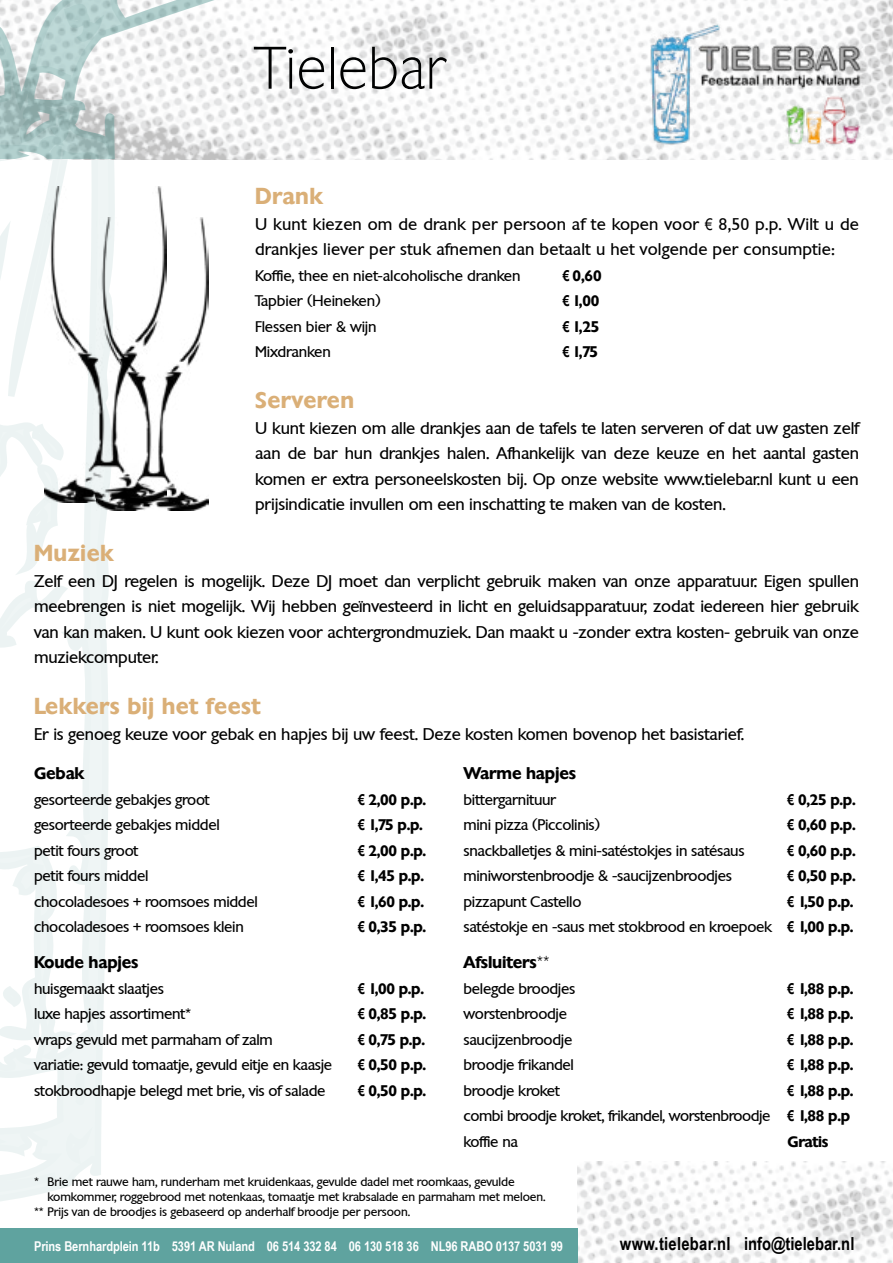
<style>
.page{position:relative;width:893px;height:1263px;background:#fff}
.page>*{position:absolute;margin:0;border:0;box-sizing:border-box;transform-origin:0 0}
.t1{font:200 58.05px "Chantilly";color:#000101}
.t2{font:600 22.5px "Chantilly";letter-spacing:.02em;color:#daaf77}
.t3{font:700 18px "Arial Narrow";color:#000}
.t4{font:16.5px/25.5px "Chantilly";letter-spacing:-.01em;color:#000;text-align:justify}
.t5{font:16.5px/25.5px "Chantilly";letter-spacing:.01em;color:#000}
.t6{font:600 16.5px "Chantilly";letter-spacing:-.01em;color:#000}
.t7{font:15px/25.5px "Chantilly";letter-spacing:-.02em;color:#000;text-align:right}
.t8{font:600 15px "Chantilly";letter-spacing:-.02em;color:#000}
.t9{font:700 13.5px "Arial Narrow";letter-spacing:-.005em;color:#fff}
.t10{font:12px "Chantilly";letter-spacing:-.01em;color:#000}
.s1{font-family:"Arial Narrow"}
.s2{font-family:"Arial Narrow";font-weight:700}
.s3{font-weight:600}
.s4{font-weight:200}
</style>
<div class="page">
<img style="left:577px;top:1162px;width:316px;height:101px">
<div style="left:0;top:1229px;width:577px;height:34px;background:#5fa39f"></div>
<svg style="left:0;top:159px;width:447px;height:1042px"></svg>
<svg style="left:0;top:220px;width:11px;height:93px"></svg>
<svg style="left:0;top:421px;width:68px;height:474px"></svg>
<svg style="left:65px;top:1127px;width:28px;height:37px"></svg>
<img style="left:448px;top:0;width:445px;height:159px">
<svg style="left:0;top:0;width:448px;height:159px"></svg>
<svg style="left:37px;top:113px;width:33px;height:40px"></svg>
<img style="left:44px;top:187px;width:122px;height:316px">
<img style="left:96px;top:218px;width:113px;height:292px">
<img style="left:639px;top:18px;width:233px;height:132px">
<h1 class="t1" style="left:255px;top:33px;width:192px">Tielebar</h1>
<h2 class="t2" style="left:255px;top:181px;width:69px">Drank</h2>
<p class="t5" style="left:255px;top:211px;width:605px">U kunt kiezen om de drank per persoon af te kopen voor <span class="s1">€</span> 8,50 p.p. Wilt u de drankjes liever per stuk afnemen dan betaalt u het volgende per consumptie:</p>
<p class="t7" style="left:255px;top:262px;width:267px">Koffie, thee en niet-alcoholische dranken</p>
<p class="t8" style="left:563px;top:265px;width:40px"><span class="s2">€</span> 0,60</p>
<p class="t7" style="left:255px;top:288px;width:127px">Tapbier (Heineken)</p>
<p class="t8" style="left:563px;top:291px;width:38px"><span class="s2">€</span> 1,00</p>
<p class="t7" style="left:255px;top:313px;width:123px">Flessen bier &amp; wijn</p>
<p class="t8" style="left:563px;top:316px;width:38px"><span class="s2">€</span> 1,25</p>
<p class="t7" style="left:255px;top:339px;width:77px">Mixdranken</p>
<p class="t8" style="left:563px;top:342px;width:37px"><span class="s2">€</span> 1,75</p>
<h2 class="t2" style="left:255px;top:385px;width:101px">Serveren</h2>
<p class="t4" style="left:255px;top:415px;width:605px">U kunt kiezen om alle drankjes aan de tafels te laten serveren of dat uw gasten zelf aan de bar hun drankjes halen. Afhankelijk van deze keuze en het aantal gasten komen er extra personeelskosten bij. Op onze website www.tielebar.nl kunt u een prijsindicatie invullen om een inschatting te maken van de kosten.</p>
<h2 class="t2" style="left:34px;top:538px;width:81px">Muziek</h2>
<p class="t4" style="left:34px;top:568px;width:826px">Zelf een DJ regelen is mogelijk. Deze DJ moet dan verplicht gebruik maken van onze apparatuur. Eigen spullen meebrengen is niet mogelijk. Wij hebben geïnvesteerd in licht en geluidsapparatuur, zodat iedereen hier gebruik van kan maken. U kunt ook kiezen voor achtergrondmuziek. Dan maakt u -zonder extra kosten- gebruik van onze muziekcomputer.</p>
<h2 class="t2" style="left:34px;top:691px;width:228px">Lekkers bij het feest</h2>
<p class="t4" style="left:34px;top:721px;width:712px">Er is genoeg keuze voor gebak en hapjes bij uw feest. Deze kosten komen bovenop het basistarief.</p>
<p class="t6" style="left:34px;top:762px;width:52px">Gebak</p>
<p class="t7" style="left:34px;top:786px;width:177px">gesorteerde gebakjes groot</p>
<p class="t8" style="left:358px;top:789px;width:70px"><span class="s2">€</span> 2,00 p.p.</p>
<p class="t7" style="left:34px;top:812px;width:187px">gesorteerde gebakjes middel</p>
<p class="t8" style="left:358px;top:815px;width:66px"><span class="s2">€</span> 1,75 p.p.</p>
<p class="t7" style="left:34px;top:837px;width:106px">petit fours groot</p>
<p class="t8" style="left:358px;top:840px;width:70px"><span class="s2">€</span> 2,00 p.p.</p>
<p class="t7" style="left:34px;top:863px;width:116px">petit fours middel</p>
<p class="t8" style="left:358px;top:866px;width:67px"><span class="s2">€</span> 1,45 p.p.</p>
<p class="t7" style="left:34px;top:888px;width:225px">chocoladesoes + roomsoes middel</p>
<p class="t8" style="left:358px;top:891px;width:67px"><span class="s2">€</span> 1,60 p.p.</p>
<p class="t7" style="left:34px;top:914px;width:211px">chocoladesoes + roomsoes klein</p>
<p class="t8" style="left:358px;top:917px;width:70px"><span class="s2">€</span> 0,35 p.p.</p>
<p class="t6" style="left:34px;top:951px;width:106px">Koude hapjes</p>
<p class="t7" style="left:34px;top:975px;width:131px">huisgemaakt slaatjes</p>
<p class="t8" style="left:358px;top:978px;width:67px"><span class="s2">€</span> 1,00 p.p.</p>
<p class="t7" style="left:34px;top:1001px;width:159px">luxe hapjes assortiment*</p>
<p class="t8" style="left:358px;top:1004px;width:70px"><span class="s2">€</span> 0,85 p.p.</p>
<p class="t7" style="left:34px;top:1026px;width:240px">wraps gevuld met parmaham of zalm</p>
<p class="t8" style="left:358px;top:1029px;width:69px"><span class="s2">€</span> 0,75 p.p.</p>
<p class="t7" style="left:34px;top:1052px;width:300px">variatie: gevuld tomaatje, gevuld eitje en kaasje</p>
<p class="t8" style="left:358px;top:1055px;width:70px"><span class="s2">€</span> 0,50 p.p.</p>
<p class="t7" style="left:34px;top:1077px;width:293px">stokbroodhapje belegd met brie, vis of salade</p>
<p class="t8" style="left:358px;top:1080px;width:70px"><span class="s2">€</span> 0,50 p.p.</p>
<p class="t6" style="left:463px;top:762px;width:114px">Warme hapjes</p>
<p class="t7" style="left:463px;top:786px;width:94px">bittergarnituur</p>
<p class="t8" style="left:787px;top:789px;width:70px"><span class="s2">€</span> 0,25 p.p.</p>
<p class="t7" style="left:463px;top:812px;width:138px">mini pizza (Piccolinis)</p>
<p class="t8" style="left:787px;top:815px;width:70px"><span class="s2">€</span> 0,60 p.p.</p>
<p class="t7" style="left:463px;top:837px;width:283px">snackballetjes &amp; mini-satéstokjes in satésaus</p>
<p class="t8" style="left:787px;top:840px;width:70px"><span class="s2">€</span> 0,60 p.p.</p>
<p class="t7" style="left:463px;top:863px;width:270px">miniworstenbroodje &amp; -saucijzenbroodjes</p>
<p class="t8" style="left:787px;top:866px;width:70px"><span class="s2">€</span> 0,50 p.p.</p>
<p class="t7" style="left:463px;top:888px;width:119px">pizzapunt Castello</p>
<p class="t7" style="left:463px;top:888px;width:391px"><span class="s2">€</span> <span class="s3">1,50 p.p.<br></span>satéstokje en -saus met stokbrood en kroepoek <span class="s2">€</span> <span class="s3">1,00 p.p.</span></p>
<p class="t6" style="left:463px;top:951px;width:88px">Afsluiters<span class="s4">**</span></p>
<p class="t7" style="left:463px;top:975px;width:113px">belegde broodjes</p>
<p class="t8" style="left:787px;top:978px;width:67px"><span class="s2">€</span> 1,88 p.p.</p>
<p class="t7" style="left:463px;top:1001px;width:105px">worstenbroodje</p>
<p class="t8" style="left:787px;top:1004px;width:67px"><span class="s2">€</span> 1,88 p.p.</p>
<p class="t7" style="left:463px;top:1026px;width:110px">saucijzenbroodje</p>
<p class="t8" style="left:787px;top:1029px;width:67px"><span class="s2">€</span> 1,88 p.p.</p>
<p class="t7" style="left:463px;top:1052px;width:112px">broodje frikandel</p>
<p class="t8" style="left:787px;top:1055px;width:67px"><span class="s2">€</span> 1,88 p.p.</p>
<p class="t7" style="left:463px;top:1077px;width:98px">broodje kroket</p>
<p class="t7" style="left:463px;top:1077px;width:391px;text-align:left;text-indent:324px"><span class="s2">€</span> <span class="s3">1,88 p.p. </span>combi broodje kroket, frikandel, worstenbroodje <span class="s2">€</span> <span class="s3">1,88 p.p </span>koffie na</p>
<p class="t8" style="left:787px;top:1131px;width:43px">Gratis</p>
<p class="t10" style="left:34px;top:1175px;width:482px">* Brie met rauwe ham, runderham met kruidenkaas, gevulde dadel met roomkaas, gevulde</p>
<p class="t10" style="left:48px;top:1190px;width:499px">komkommer, roggebrood met notenkaas, tomaatje met krabsalade en parmaham met meloen.</p>
<p class="t10" style="left:34px;top:1205px;width:378px">** Prijs van de broodjes is gebaseerd op anderhalf broodje per persoon.</p>
<p class="t9" style="left:34px;top:1235px;width:530px">Prins Bernhardplein 11b 5391 AR Nuland 06 514 332 84 06 130 518 36 NL96 RABO 0137 5031 99</p>
<p class="t3" style="left:620px;top:1230px;width:236px">www.tielebar.nl info@tielebar.nl</p>
</div>
